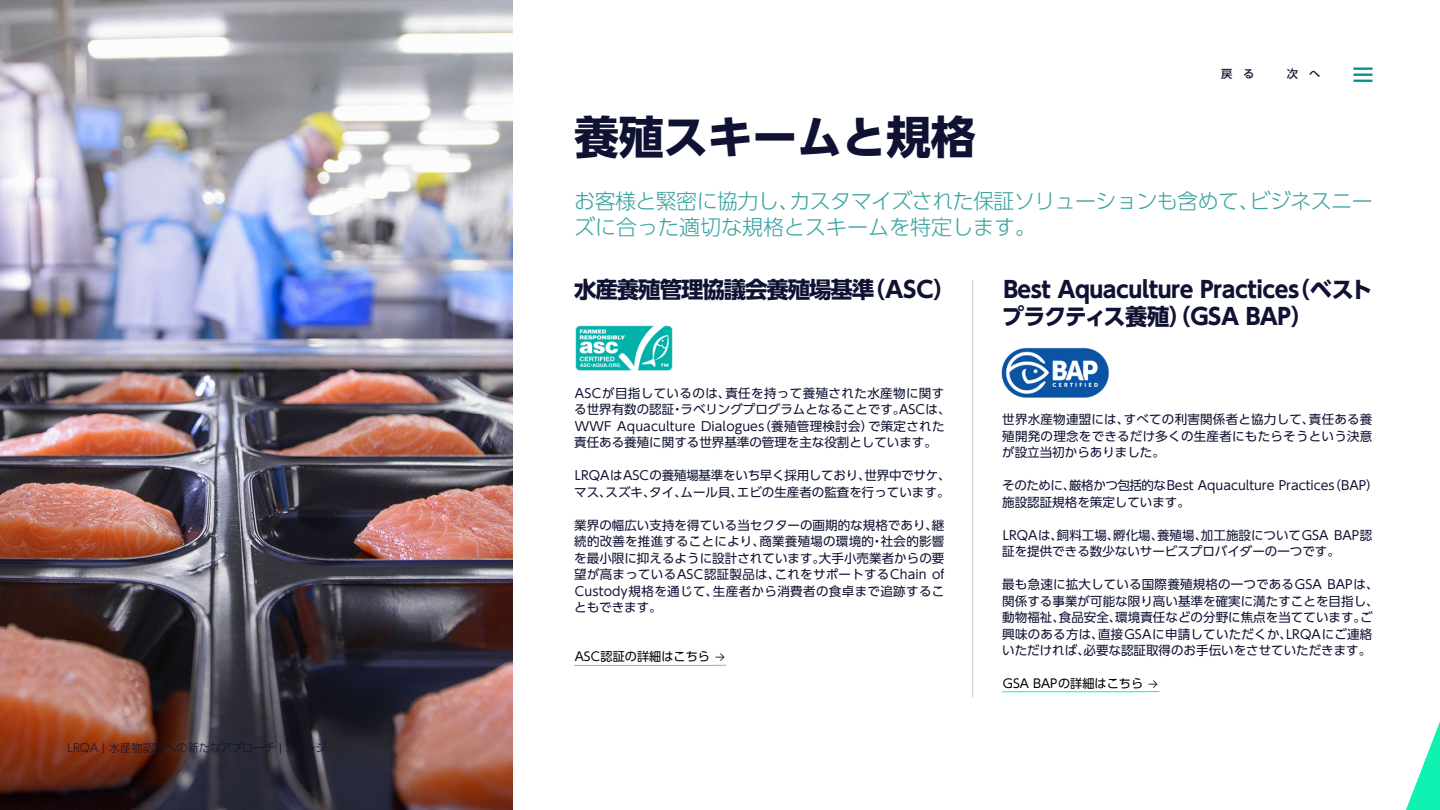
<style>
.page{position:relative;width:1440px;height:810px;background:#fff}
.page>*{position:absolute;margin:0;border:0;box-sizing:border-box;transform-origin:0 0}
.t1{font:700 45px "UD Shin Go Pro";letter-spacing:-.01em;color:#0f1232}
.t2{font:700 22.5px/27.4px "UD Shin Go Pro";letter-spacing:-.02em;color:#0f1232}
.t3{font:700 22.5px "UD Shin Go Pro";letter-spacing:-.05em;color:#0f1232}
.t4{font:300 21px/26.2px "UD Shin Go Pro";letter-spacing:-.03em;color:#39a3a1}
.t5{font:12.52px/16.5px "UD Shin Go Pro";letter-spacing:.005em;color:#0f1232}
.t6{font:12.15px "UD Shin Go Pro";color:#000}
.t7{font:300 11.25px "UD Shin Go Pro";color:#0f1232}
.t8{font:500 11.25px "UD Shin Go Pro";color:#0f1232}
.s1{font-family:"Inter";font-weight:300}
</style>
<div class="page">
<svg style="left:1406px;top:722px;width:34px;height:88px"></svg>
<hr style="left:574px;top:665px;width:140px;height:1px;background:#0ff2b2">
<svg style="left:714px;top:665px;width:12px;height:1px"></svg>
<img style="left:0;top:0;width:513px;height:810px">
<hr style="left:1002px;top:691px;width:145px;height:1px;background:#0ff2b2">
<svg style="left:1147px;top:691px;width:12px;height:1px"></svg>
<hr style="left:973px;top:280px;width:1px;height:418px;background:#ccc">
<img style="left:1001px;top:347px;width:108px;height:51px">
<img style="left:575px;top:325px;width:98px;height:46px">
<hr style="left:1353px;top:67px;width:19px;height:3px;background:#088c8a">
<svg style="left:1353px;top:74px;width:19px;height:8px"></svg>
<p class="t7" style="left:68px;top:738px;width:260px">LRQA ¦ 水産物認証への新たなアプローチ ¦ 3ページ</p>
<p class="t8" style="left:1221px;top:65px;width:35px">戻　る</p>
<p class="t8" style="left:1287px;top:65px;width:35px">次　へ</p>
<h1 class="t1" style="left:574px;top:100px;width:403px">養殖スキームと規格</h1>
<h3 class="t4" style="left:574px;top:187px;width:800px">お客様と緊密に協力し、カスタマイズされた保証ソリューションも含めて、ビジネスニーズに合った適切な規格とスキームを特定します。</h3>
<h2 class="t3" style="left:574px;top:271px;width:383px">水産養殖管理協議会養殖場基準（ASC）</h2>
<p class="t5" style="left:574px;top:384px;width:378px">ASCが目指しているのは、責任を持って養殖された水産物に関する世界有数の認証・ラベリングプログラムとなることです。ASCは、WWF Aquaculture Dialogues（養殖管理検討会）で策定された責任ある養殖に関する世界基準の管理を主な役割としています。</p>
<p class="t5" style="left:574px;top:467px;width:378px">LRQAはASCの養殖場基準をいち早く採用しており、世界中でサケ、マス、スズキ、タイ、ムール貝、エビの生産者の監査を行っています。</p>
<p class="t5" style="left:574px;top:516px;width:372px;text-align:justify">業界の幅広い支持を得ている当セクターの画期的な規格であり、継続的改善を推進することにより、商業養殖場の環境的・社会的影響を最小限に抑えるように設計されています。大手小売業者からの要望が高まっているASC認証製品は、これをサポートするChain of Custody規格を通じて、生産者から消費者の食卓まで追跡することもできます。</p>
<p class="t6" style="left:575px;top:647px;width:152px">ASC認証の詳細はこちら <span class="s1">-&gt;</span></p>
<h2 class="t2" style="left:1002px;top:275px;width:372px">Best Aquaculture Practices（ベストプラクティス養殖）（GSA BAP）</h2>
<p class="t5" style="left:1002px;top:411px;width:372px;text-align:justify">世界水産物連盟には、すべての利害関係者と協力して、責任ある養殖開発の理念をできるだけ多くの生産者にもたらそうという決意が設立当初からありました。</p>
<p class="t5" style="left:1002px;top:477px;width:378px">そのために、厳格かつ包括的なBest Aquaculture Practices（BAP）施設認証規格を策定しています。</p>
<p class="t5" style="left:1002px;top:526px;width:372px">LRQAは、飼料工場、孵化場、養殖場、加工施設についてGSA BAP認証を提供できる数少ないサービスプロバイダーの一つです。</p>
<p class="t5" style="left:1002px;top:576px;width:378px">最も急速に拡大している国際養殖規格の一つであるGSA BAPは、関係する事業が可能な限り高い基準を確実に満たすことを目指し、動物福祉、食品安全、環境責任などの分野に焦点を当てています。ご興味のある方は、直接GSAに申請していただくか、LRQAにご連絡いただければ、必要な認証取得のお手伝いをさせていただきます。</p>
<p class="t6" style="left:1003px;top:673px;width:157px">GSA BAPの詳細はこちら <span class="s1">-&gt;</span></p>
</div>
